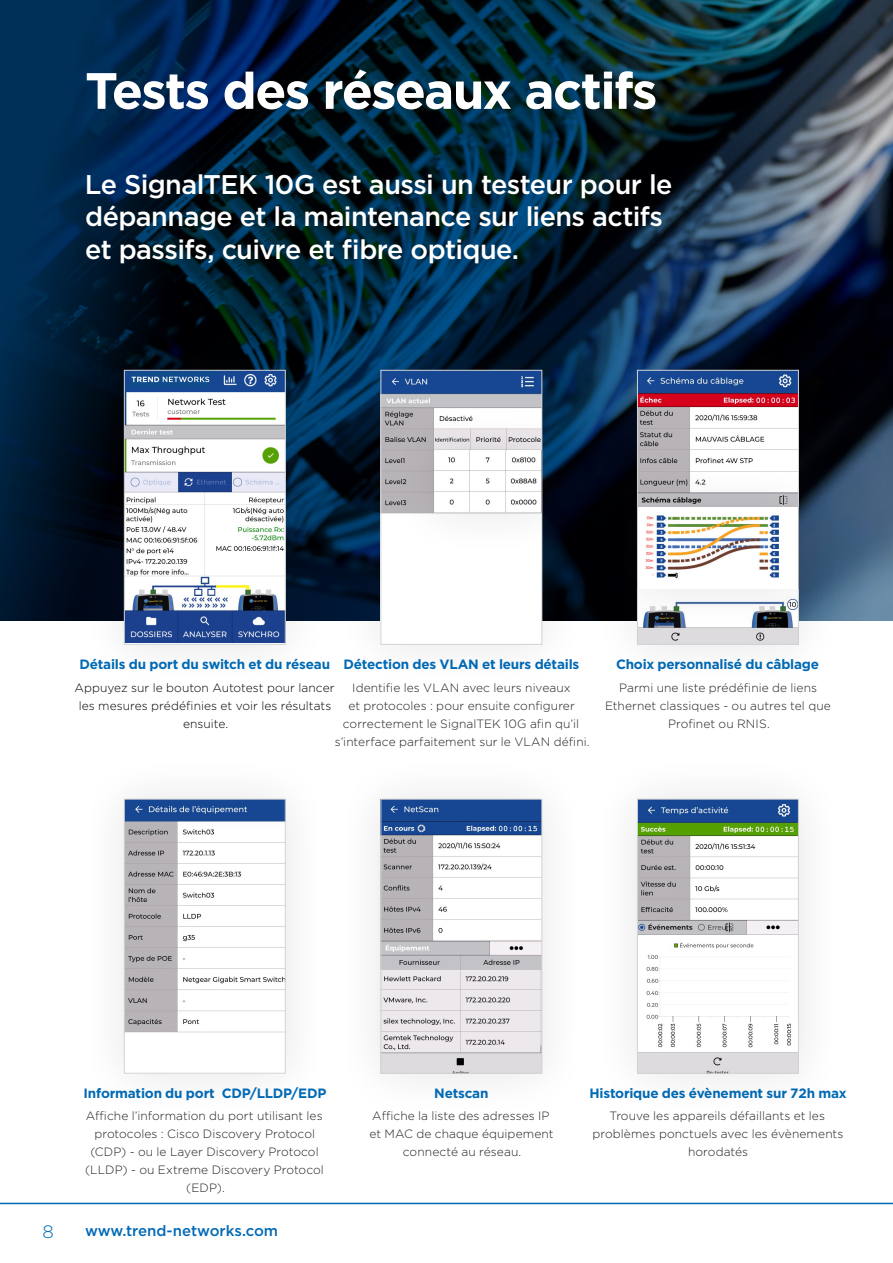
<style>
.page{position:relative;width:893px;height:1263px;background:#fff}
.page>*{position:absolute;margin:0;border:0;box-sizing:border-box;transform-origin:0 0}
.t1{font:700 51px "Gotham";letter-spacing:-.035em;color:#fff}
.Body{font:500 27px/32.4px "Gotham";letter-spacing:-.02em;color:#fff}
.t2{font:300 18px "Gotham";color:#016ab6}
.t3{font:500 15px "Gotham";color:#016ab6}
.t4{font:700 13.5px "Gotham";letter-spacing:-.015em;color:#016ab6}
.Body-2{font:300 12px/18px "Gotham";letter-spacing:.005em;color:#231f20;text-align:center}
.Body-3{font:300 12px/18px "Gotham";letter-spacing:.005em;color:#000;text-align:center}
</style>
<div class="page">
<svg style="left:0;top:0;width:893px;height:621px;background:#0c2a41"></svg>
<div style="left:79px;top:325px;width:251px;height:364px;background:#231f20;opacity:.12"></div>
<img style="left:126px;top:372px;width:158px;height:270px">
<div style="left:124px;top:370px;width:162px;height:275px;border:1px solid #d1d2d4"></div>
<div style="left:336px;top:325px;width:250px;height:364px;background:#231f20;opacity:.12"></div>
<img style="left:383px;top:372px;width:157px;height:271px">
<div style="left:381px;top:370px;width:161px;height:275px;border:1px solid #d1d2d4"></div>
<div style="left:592px;top:325px;width:251px;height:364px;background:#231f20;opacity:.12"></div>
<img style="left:639px;top:372px;width:158px;height:271px">
<div style="left:637px;top:370px;width:162px;height:275px;border:1px solid #d1d2d4"></div>
<img style="left:126px;top:801px;width:158px;height:232px">
<div style="left:124px;top:799px;width:162px;height:274px;border:1px solid #d1d2d4"></div>
<img style="left:383px;top:801px;width:157px;height:270px">
<div style="left:381px;top:799px;width:161px;height:274px;border:1px solid #d1d2d4"></div>
<img style="left:639px;top:801px;width:158px;height:270px">
<div style="left:637px;top:799px;width:162px;height:274px;border:1px solid #d1d2d4"></div>
<div style="left:390px;top:406px;width:196px;height:151px;background:#231f20;opacity:.12"></div>
<img style="left:435px;top:450px;width:107px;height:63px">
<div style="left:593px;top:463px;width:250px;height:170px;background:#231f20;opacity:.12"></div>
<img style="left:637px;top:508px;width:161px;height:81px">
<hr style="left:0;top:1203px;width:893px;height:1px;background:#016ab6">
<h2 class="t1" style="left:85px;top:57px;width:574px">Tests des réseaux actifs</h2>
<p class="Body" style="left:85px;top:168px;width:589px">Le SignalTEK 10G est aussi un testeur pour le dépannage et la maintenance sur liens actifs et passifs, cuivre et fibre optique.</p>
<h3 class="t4" style="left:79px;top:656px;width:252px">Détails du port du switch et du réseau</h3>
<p class="Body-3" style="left:74px;top:678px;width:262px">Appuyez sur le bouton Autotest pour lancer les mesures prédéfinies et voir les résultats ensuite.</p>
<h3 class="t4" style="left:343px;top:656px;width:237px">Détection des VLAN et leurs détails</h3>
<p class="Body-2" style="left:335px;top:678px;width:256px">Identifie les VLAN avec leurs niveaux<br>et protocoles : pour ensuite configurer correctement le SignalTEK 10G afin qu’il s’interface parfaitement sur le VLAN défini.</p>
<h3 class="t4" style="left:616px;top:656px;width:205px">Choix personnalisé du câblage</h3>
<p class="Body-2" style="left:605px;top:678px;width:227px">Parmi une liste prédéfinie de liens<br>Ethernet classiques - ou autres tel que<br>Profinet ou RNIS.</p>
<h3 class="t4" style="left:84px;top:1084px;width:244px">Information du port CDP/LLDP/EDP</h3>
<p class="Body-2" style="left:85px;top:1107px;width:240px">Affiche l’information du port utilisant les protocoles : Cisco Discovery Protocol (CDP) - ou le Layer Discovery Protocol (LLDP) - ou Extreme Discovery Protocol (EDP).</p>
<h3 class="t2" style="left:43px;top:1220px;width:13px">8</h3>
<p class="t3" style="left:85px;top:1221px;width:195px">www.trend-networks.com</p>
<h3 class="t4" style="left:434px;top:1084px;width:56px">Netscan</h3>
<p class="Body-2" style="left:369px;top:1107px;width:186px">Affiche la liste des adresses IP et MAC de chaque équipement connecté au réseau.</p>
<h3 class="t4" style="left:589px;top:1084px;width:259px">Historique des évènement sur 72h max</h3>
<p class="Body-2" style="left:592px;top:1107px;width:253px">Trouve les appareils défaillants et les problèmes ponctuels avec les évènements horodatés</p>
</div>
